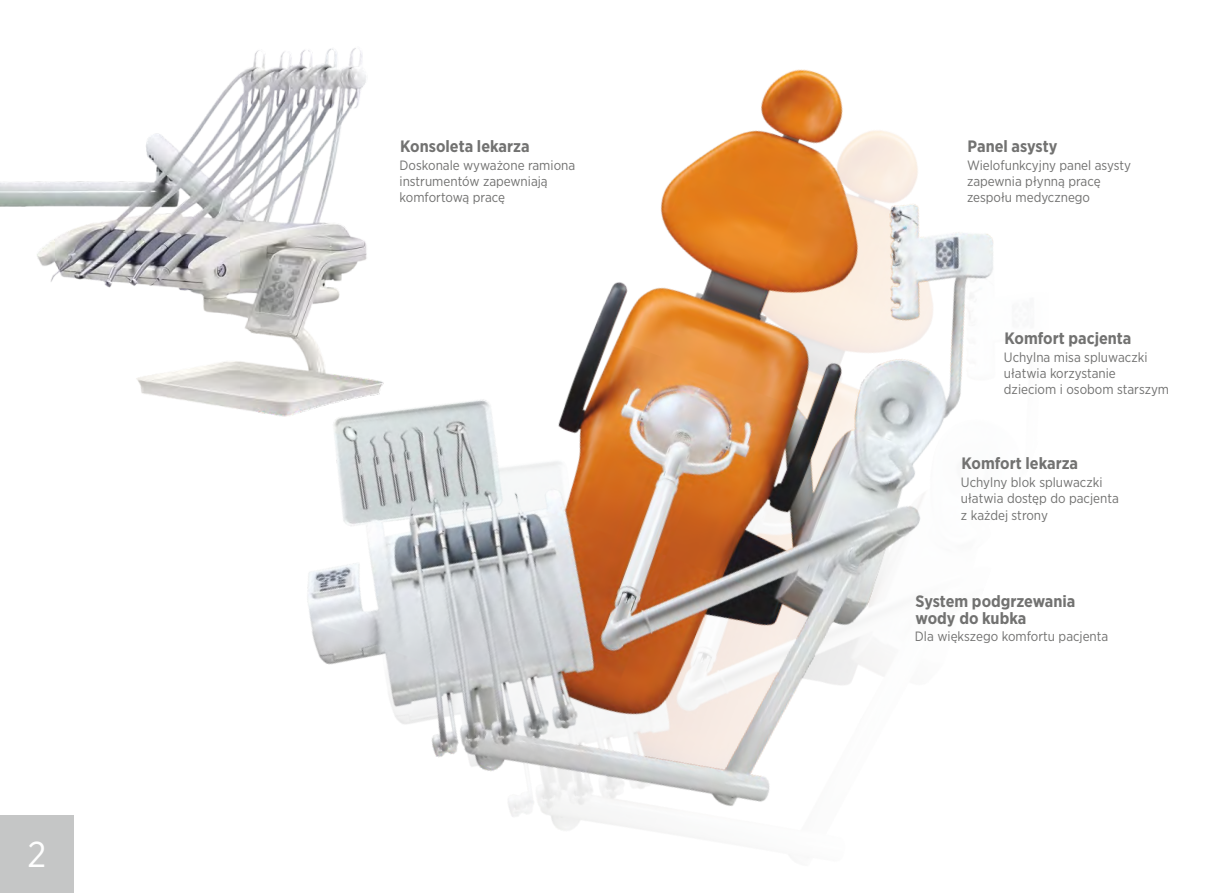
<style>
.page{position:relative;width:1212px;height:893px;background:#fff}
.page>*{position:absolute;margin:0;border:0;box-sizing:border-box;transform-origin:0 0}
.t1{font:36px "Gotham Narrow";color:#fefefe}
.t2{font:700 16.5px/17.9px "Gotham Narrow";color:#727271}
.t3{font:13.5px/16.2px "Gotham Narrow";color:#727271}
</style>
<div class="page">
<img style="left:307px;top:69px;width:687px;height:766px">
<div style="left:0;top:815px;width:74px;height:78px;background:#c5c6c6"></div>
<img style="left:0;top:48px;width:424px;height:461px">
<h1 class="t1" style="left:28px;top:838px;width:20px">2</h1>
<p class="t2" style="left:400px;top:138px;width:131px">Konsoleta lekarza</p>
<p class="t3" style="left:400px;top:157px;width:177px">Doskonale wyważone ramiona instrumentów zapewniają komfortową pracę</p>
<p class="t2" style="left:968px;top:138px;width:91px">Panel asysty</p>
<p class="t3" style="left:967px;top:157px;width:166px">Wielofunkcyjny panel asysty zapewnia płynną pracę zespołu medycznego</p>
<p class="t2" style="left:1004px;top:330px;width:128px">Komfort pacjenta</p>
<p class="t3" style="left:1004px;top:349px;width:167px">Uchylna misa spluwaczki ułatwia korzystanie dzieciom i osobom starszym</p>
<p class="t2" style="left:961px;top:456px;width:118px">Komfort lekarza</p>
<p class="t3" style="left:961px;top:475px;width:159px">Uchylny blok spluwaczki ułatwia dostęp do pacjenta z każdej strony</p>
<p class="t2" style="left:915px;top:593px;width:161px">System podgrzewania wody do kubka</p>
<p class="t3" style="left:915px;top:629px;width:195px">Dla większego komfortu pacjenta</p>
</div>
